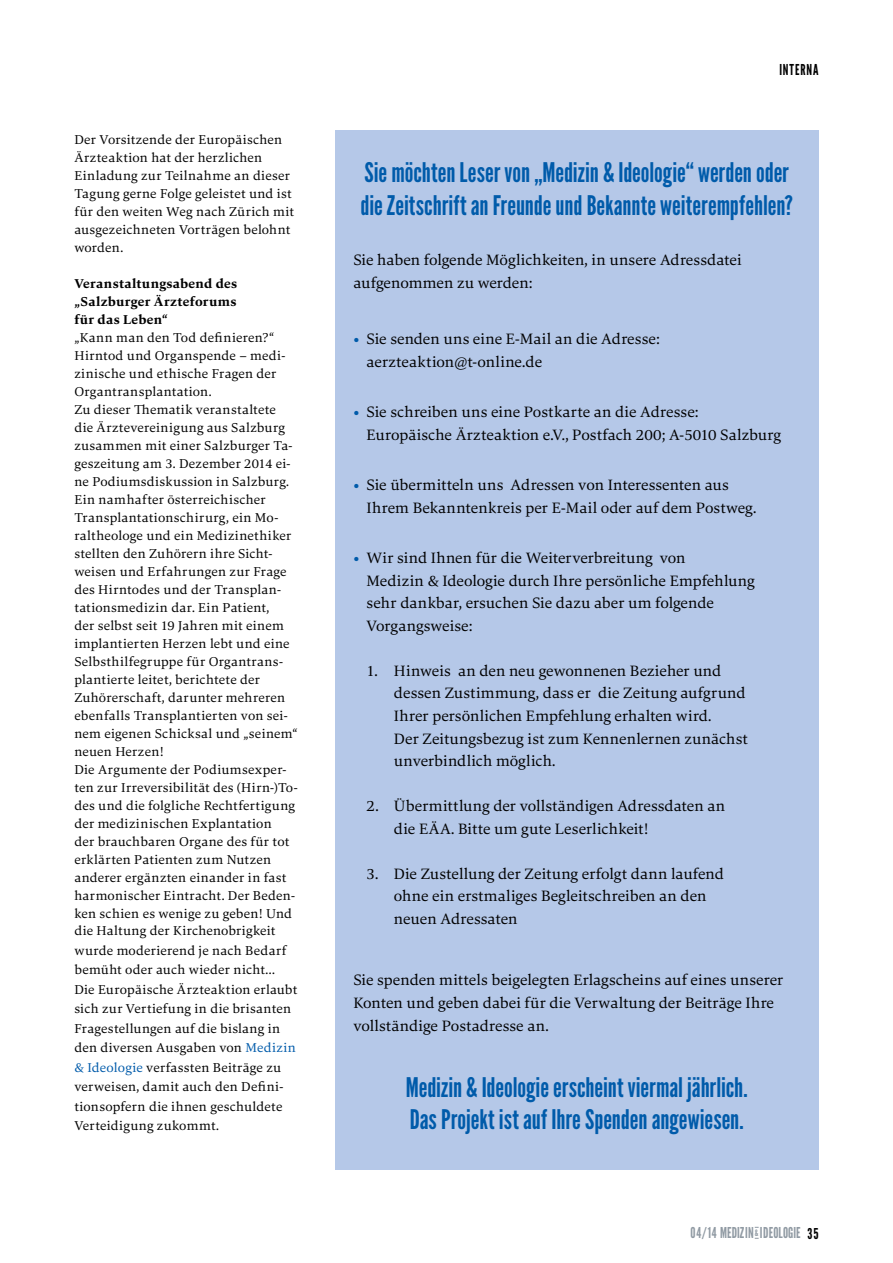
<style>
.page{position:relative;width:893px;height:1263px;background:#fff}
.page>*{position:absolute;margin:0;border:0;box-sizing:border-box;transform-origin:0 0}
.t1{font:27px/32.4px "League Gothic";letter-spacing:-.005em;color:#005baa}
.t2{font:15.75px/22.5px "Carat";color:#000}
.t3{font:15px "League Gothic";letter-spacing:.01em;color:#909aa3;scale:.96 1}
.t4{font:15px "League Gothic";letter-spacing:.065em;color:#000;scale:.96 1}
.t5{font:13.5px/18px "Carat";letter-spacing:.015em;color:#000}
.t6{font:700 13.5px/18px "Carat";letter-spacing:.025em;color:#000;text-align:justify}
.s1{color:#005baa}
.s2{font-size:14.85px;color:#000}
</style>
<div class="page">
<div style="left:335px;top:130px;width:484px;height:1040px;background:#b5c8e8"></div>
<p class="t5" style="left:74px;top:130px;width:221px">Der Vorsitzende der Europäischen<br>Ärzteaktion hat der herzlichen<br>Einladung zur Teilnahme an dieser<br>Tagung gerne Folge geleistet und ist für den weiten Weg nach Zürich mit ausgezeichneten Vorträgen belohnt worden.</p>
<p class="t6" style="left:74px;top:274px;width:164px">Veranstaltungsabend des „Salzburger Ärzteforums für das Leben“</p>
<p class="t5" style="left:74px;top:328px;width:225px">„Kann man den Tod definieren?“ Hirntod und Organspende – medi&shy;zinische und ethische Fragen der Organtransplantation.<br>Zu dieser Thematik veranstaltete die Ärztevereinigung aus Salzburg zusammen mit einer Salzburger Ta&shy;geszeitung am 3. Dezember 2014 ei&shy;ne Podiumsdiskussion in Salzburg.<br>Ein namhafter österreichischer Transplantationschirurg, ein Mo&shy;raltheologe und ein Medizinethiker stellten den Zuhörern ihre Sicht&shy;weisen und Erfahrungen zur Frage des Hirntodes und der Transplan&shy;tationsmedizin dar. Ein Patient,<br>der selbst seit 19 Jahren mit einem implantierten Herzen lebt und eine Selbsthilfegruppe für Organtrans&shy;plantierte leitet, berichtete der Zuhörerschaft, darunter mehreren ebenfalls Transplantierten von sei&shy;nem eigenen Schicksal und „seinem“ neuen Herzen!<br>Die Argumente der Podiumsexper&shy;ten zur Irreversibilität des (Hirn-)To&shy;des und die folgliche Rechtfertigung der medizinischen Explantation<br>der brauchbaren Organe des für tot erklärten Patienten zum Nutzen anderer ergänzten einander in fast harmonischer Eintracht. Der Beden&shy;ken schien es wenige zu geben! Und die Haltung der Kirchenobrigkeit</p>
<p class="t5" style="left:74px;top:941px;width:224px;line-height:19.5px">wurde moderierend je nach Bedarf bemüht oder auch wieder nicht...<br>Die Europäische Ärzteaktion erlaubt sich zur Vertiefung in die brisanten Fragestellungen auf die bislang in den diversen Ausgaben von <span class="s1">Medizin &amp; Ideologie</span> verfassten Beiträge zu verweisen, damit auch den Defini&shy;tionsopfern die ihnen geschuldete Verteidigung zukommt.</p>
<p class="t4" style="left:779px;top:60px;width:42px">Interna</p>
<h1 class="t1" style="left:360px;top:157px;width:434px">Sie möchten Leser von „Medizin &amp; Ideologie“ werden oder die Zeitschrift an Freunde und Bekannte weiterempfehlen?</h1>
<p class="t2" style="left:353px;top:249px;width:390px">Sie haben folgende Möglichkeiten, in unsere Adressdatei aufgenommen zu werden:</p>
<p class="t2" style="left:367px;top:327px;width:295px;text-indent:-13px"><span class="s1">•</span> Sie senden uns eine E-Mail an die Adresse: aerzteaktion@t-online.de</p>
<p class="t2" style="left:367px;top:401px;width:416px;text-indent:-13px"><span class="s1">•</span> Sie schreiben uns eine Postkarte an die Adresse:<br>Europäische Ärzteaktion e.V., Postfach 200; A-5010 Salzburg</p>
<p class="t2" style="left:367px;top:474px;width:391px;text-indent:-13px"><span class="s1">•</span> Sie übermitteln uns Adressen von Interessenten aus<br>Ihrem Bekanntenkreis per E-Mail oder auf dem Postweg.</p>
<p class="t2" style="left:367px;top:547px;width:390px;text-indent:-13px"><span class="s1">•</span> Wir sind Ihnen für die Weiterverbreitung von<br>Medizin &amp; Ideologie durch Ihre persönliche Empfehlung sehr dankbar, ersuchen Sie dazu aber um folgende Vorgangsweise:</p>
<p class="t2" style="left:394px;top:659px;width:355px;text-indent:-27px">1. Hinweis an den neu gewonnenen Bezieher und dessen Zustimmung, dass er die Zeitung aufgrund Ihrer persönlichen Empfehlung erhalten wird.<br>Der Zeitungsbezug ist zum Kennenlernen zunächst unverbindlich möglich.</p>
<p class="t2" style="left:394px;top:794px;width:333px;text-indent:-27px">2. Übermittlung der vollständigen Adressdaten an die EÄA. Bitte um gute Leserlichkeit!</p>
<p class="t2" style="left:394px;top:862px;width:332px;text-indent:-27px">3. Die Zustellung der Zeitung erfolgt dann laufend ohne ein erstmaliges Begleitschreiben an den neuen Adressaten</p>
<p class="t2" style="left:353px;top:969px;width:431px">Sie spenden mittels beigelegten Erlagscheins auf eines unserer<br>Konten und geben dabei für die Verwaltung der Beiträge Ihre vollständige Postadresse an.</p>
<h1 class="t1" style="left:406px;top:1071px;width:343px">Medizin &amp; Ideologie erscheint viermal jährlich.<br>Das Projekt ist auf Ihre Spenden angewiesen.</h1>
<p class="t3" style="left:690px;top:1224px;width:135px">04/14 Medizin<sup>&amp;</sup> I deologie <span class="s2">35</span></p>
</div>
